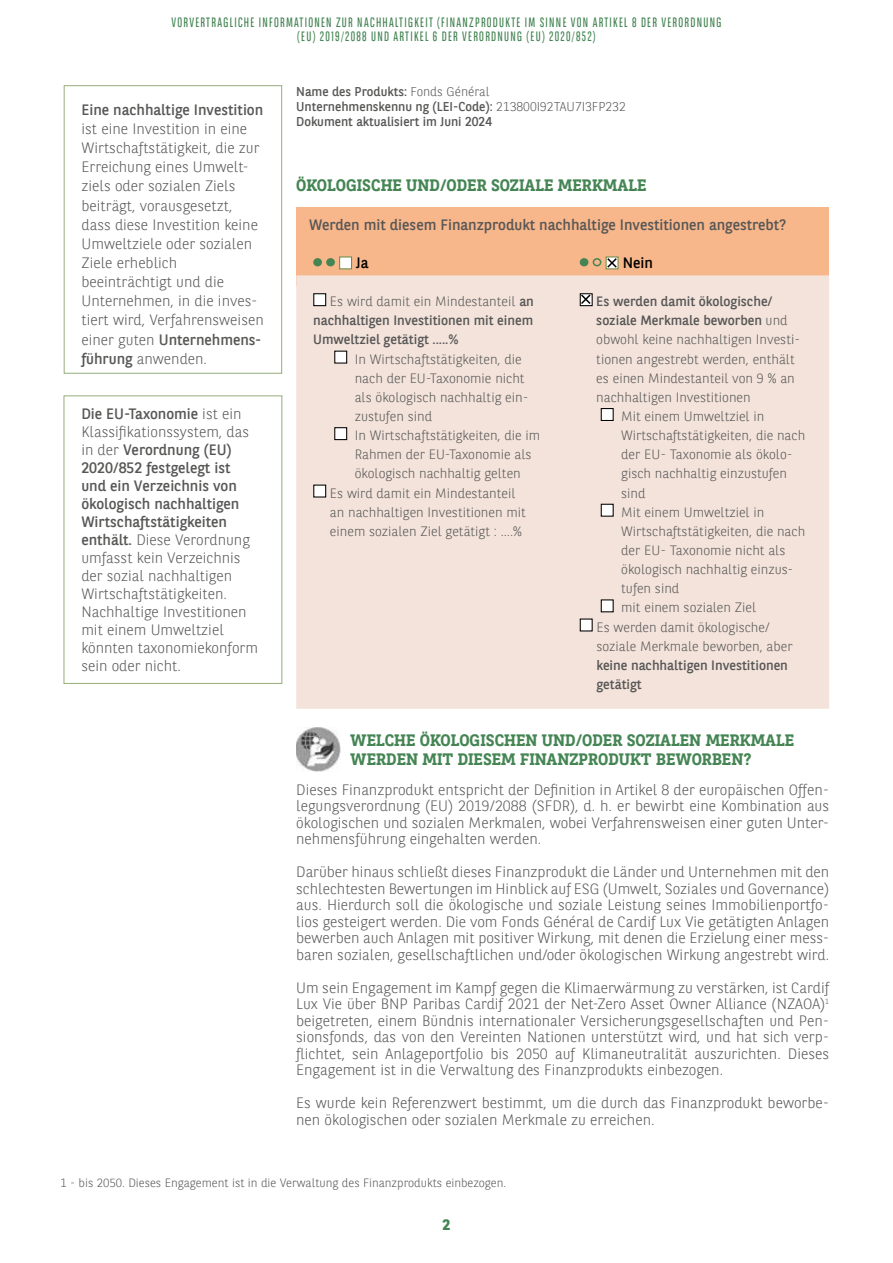
<style>
.page{position:relative;width:893px;height:1263px;background:#fff}
.page>*{position:absolute;margin:0;border:0;box-sizing:border-box;transform-origin:0 0}
.t1{font:700 16.5px/19.2px "BNPP Slab Serif";color:#458554}
.t2{font:300 15px/16.5px "BNPP Sans";color:#575756;text-align:justify}
.t3{font:15px "BNPP Sans";color:#575756}
.t4{font:15px "BNPP Sans";color:#000}
.t5{font:700 15px "BNPP Sans";color:#458554}
.t6{font:300 13.5px "BNPP Sans";color:#575756}
.t7{font:13.5px/19.2px "BNPP Sans";color:#575756;text-align:justify}
.t8{font:13.5px/13.5px "BNPP Sans Condensed";letter-spacing:.1em;color:#458554;text-align:center;scale:.95 1}
.t9{font:12.75px/15.3px "BNPP Sans";color:#575756}
.t10{font:300 12px "BNPP Sans";color:#575756}
.s1{font-weight:400}
.s2{font-weight:300}
</style>
<div class="page">
<div style="left:296px;top:207px;width:533px;height:79px;background:#f8b68b"></div>
<div style="left:296px;top:275px;width:533px;height:434px;background:#f3e3db"></div>
<div style="left:314px;top:259px;width:7px;height:7px;background:#458554;border-radius:50%"></div>
<div style="left:313px;top:258px;width:9px;height:8px;border:2px solid #458554;border-radius:50%"></div>
<div style="left:327px;top:259px;width:7px;height:7px;background:#458554;border-radius:50%"></div>
<div style="left:326px;top:258px;width:9px;height:8px;border:2px solid #458554;border-radius:50%"></div>
<div style="left:339px;top:256px;width:13px;height:13px;background:#fff;border:1px solid #6d8d47"></div>
<div style="left:580px;top:259px;width:8px;height:7px;background:#458554;border-radius:50%"></div>
<div style="left:580px;top:258px;width:8px;height:8px;border:2px solid #458554;border-radius:50%"></div>
<div style="left:593px;top:258px;width:8px;height:8px;border:2px solid #458554;border-radius:50%"></div>
<div style="left:606px;top:256px;width:12px;height:13px;background:#ab9f66"></div>
<div style="left:313px;top:293px;width:13px;height:13px;background:#fff;border:1px solid #000"></div>
<div style="left:334px;top:351px;width:13px;height:13px;background:#fff;border:1px solid #000"></div>
<div style="left:334px;top:427px;width:13px;height:13px;background:#fff;border:1px solid #000"></div>
<div style="left:313px;top:485px;width:13px;height:12px;background:#fff;border:1px solid #000"></div>
<svg style="left:592px;top:293px;width:1px;height:13px"></svg>
<div style="left:601px;top:408px;width:13px;height:13px;background:#fff;border:1px solid #000"></div>
<div style="left:601px;top:504px;width:13px;height:13px;background:#fff;border:1px solid #000"></div>
<svg style="left:601px;top:599px;width:13px;height:13px"></svg>
<div style="left:580px;top:618px;width:13px;height:13px;background:#fff;border:1px solid #000"></div>
<svg style="left:606px;top:257px;width:12px;height:12px"></svg>
<svg style="left:579px;top:293px;width:13px;height:13px"></svg>
<div style="left:64px;top:85px;width:218px;height:289px;border:1px solid #96ad7d"></div>
<div style="left:64px;top:395px;width:218px;height:289px;border:1px solid #96ad7d"></div>
<img style="left:296px;top:727px;width:44px;height:44px">
<p class="t8" style="left:171px;top:16px;width:580px">VORVERTRAGLICHE INFORMATIONEN ZUR NACHHALTIGKEIT (FINANZPRODUKTE IM SINNE VON ARTIKEL 8 DER VERORDNUNG (EU) 2019/2088 UND ARTIKEL 6 DER VERORDNUNG (EU) 2020/852)</p>
<p class="t3" style="left:82px;top:99px;width:183px">Eine nachhaltige Investition</p>
<p class="t2" style="left:82px;top:118px;width:184px;line-height:19.2px;text-align:left">ist eine Investition in eine<br>Wirtschaftstätigkeit, die zur<br>Erreichung eines Umwelt&shy;ziels oder sozialen Ziels beiträgt, vorausgesetzt, dass diese Investition keine<br>Umweltziele oder sozialen<br>Ziele erheblich beeinträchtigt und die<br>Unternehmen, in die inves&shy;tiert wird, Verfahrensweisen einer guten <span class="s1">Unternehmens&shy;führung</span> anwenden.</p>
<p class="t2" style="left:81px;top:404px;width:178px;line-height:18px;text-align:left"><span class="s1">Die EU-Taxonomie</span> ist ein<br>Klassifikationssystem, das in der <span class="s1">Verordnung (EU)<br>2020/852 festgelegt ist und ein Verzeichnis von ökologisch nachhaltigen<br>Wirtschaftstätigkeiten enthält.</span> Diese Verordnung umfasst kein Verzeichnis der sozial nachhaltigen<br>Wirtschaftstätigkeiten.<br>Nachhaltige Investitionen mit einem Umweltziel könnten taxonomiekonform sein oder nicht.</p>
<p class="t9" style="left:296px;top:83px;width:331px">Name des Produkts: <span class="s2">Fonds Général<br></span>Unternehmenskennu ng (LEI-Code): <span class="s2">213800I92TAU7I3FP232<br></span>Dokument aktualisiert im Juni 2024</p>
<p class="t1" style="left:296px;top:175px;width:352px">ÖKOLOGISCHE UND/ODER SOZIALE MERKMALE</p>
<p class="t3" style="left:309px;top:214px;width:479px">Werden mit diesem Finanzprodukt nachhaltige Investitionen angestrebt?</p>
<p class="t4" style="left:356px;top:252px;width:14px">Ja</p>
<p class="t4" style="left:623px;top:252px;width:32px">Nein</p>
<p class="t7" style="left:313px;top:291px;width:222px;text-indent:17px"><span class="s2">Es wird damit ein Mindestanteil</span> an nachhaltigen Investitionen mit einem Umweltziel getätigt .....%</p>
<p class="t6" style="left:355px;top:350px;width:168px">In Wirtschaftstätigkeiten, die</p>
<p class="t6" style="left:355px;top:369px;width:171px">nach der EU-Taxonomie nicht</p>
<p class="t6" style="left:355px;top:388px;width:175px">als ökologisch nachhaltig ein-</p>
<p class="t6" style="left:355px;top:407px;width:79px">zustufen sind</p>
<p class="t6" style="left:355px;top:426px;width:187px">In Wirtschaftstätigkeiten, die im</p>
<p class="t6" style="left:355px;top:445px;width:178px">Rahmen der EU-Taxonomie als</p>
<p class="t6" style="left:355px;top:464px;width:168px">ökologisch nachhaltig gelten</p>
<p class="t6" style="left:330px;top:484px;width:187px">Es wird damit ein Mindestanteil</p>
<p class="t6" style="left:330px;top:503px;width:197px">an nachhaltigen Investitionen mit</p>
<p class="t6" style="left:330px;top:522px;width:193px">einem sozialen Ziel getätigt : ….%</p>
<p class="t7" style="left:596px;top:291px;width:178px">Es werden damit ökologische/</p>
<p class="t7" style="left:596px;top:310px;width:193px">soziale Merkmale beworben <span class="s2">und</span></p>
<p class="t6" style="left:596px;top:330px;width:205px">obwohl keine nachhaltigen Investi-</p>
<p class="t6" style="left:596px;top:350px;width:200px">tionen angestrebt werden, enthält</p>
<p class="t6" style="left:596px;top:369px;width:200px">es einen Mindestanteil von 9 % an</p>
<p class="t6" style="left:596px;top:388px;width:156px">nachhaltigen Investitionen</p>
<p class="t6" style="left:621px;top:407px;width:145px">Mit einem Umweltziel in</p>
<p class="t6" style="left:621px;top:426px;width:185px">Wirtschaftstätigkeiten, die nach</p>
<p class="t6" style="left:621px;top:445px;width:173px">der EU- Taxonomie als ökolo-</p>
<p class="t6" style="left:621px;top:464px;width:167px">gisch nachhaltig einzustufen</p>
<p class="t6" style="left:621px;top:484px;width:26px">sind</p>
<p class="t6" style="left:621px;top:503px;width:145px">Mit einem Umweltziel in</p>
<p class="t6" style="left:621px;top:522px;width:185px">Wirtschaftstätigkeiten, die nach</p>
<p class="t6" style="left:621px;top:541px;width:166px">der EU- Taxonomie nicht als</p>
<p class="t6" style="left:621px;top:560px;width:173px">ökologisch nachhaltig einzus-</p>
<p class="t6" style="left:621px;top:579px;width:60px">tufen sind</p>
<p class="t6" style="left:621px;top:598px;width:136px">mit einem sozialen Ziel</p>
<p class="t6" style="left:596px;top:617px;width:175px">Es werden damit ökologische/</p>
<p class="t6" style="left:596px;top:637px;width:198px">soziale Merkmale beworben, aber</p>
<p class="t7" style="left:596px;top:655px;width:193px">keine nachhaltigen Investitionen getätigt</p>
<p class="t1" style="left:350px;top:730px;width:446px">WELCHE ÖKOLOGISCHEN UND/ODER SOZIALEN MERKMALE<br>WERDEN MIT DIESEM FINANZPRODUKT BEWORBEN?</p>
<p class="t2" style="left:296px;top:780px;width:534px">Dieses Finanzprodukt entspricht der Definition in Artikel 8 der europäischen Offen&shy;legungsverordnung (EU) 2019/2088 (SFDR), d. h. er bewirbt eine Kombination aus ökologischen und sozialen Merkmalen, wobei Verfahrensweisen einer guten Unter&shy;nehmensführung eingehalten werden.</p>
<p class="t2" style="left:296px;top:863px;width:534px">Darüber hinaus schließt dieses Finanzprodukt die Länder und Unternehmen mit den schlechtesten Bewertungen im Hinblick auf ESG (Umwelt, Soziales und Governance) aus. Hierdurch soll die ökologische und soziale Leistung seines Immobilienportfo&shy;lios gesteigert werden. Die vom Fonds Général de Cardif Lux Vie getätigten Anlagen bewerben auch Anlagen mit positiver Wirkung, mit denen die Erzielung einer mess&shy;baren sozialen, gesellschaftlichen und/oder ökologischen Wirkung angestrebt wird.</p>
<p class="t2" style="left:296px;top:978px;width:534px">Um sein Engagement im Kampf gegen die Klimaerwärmung zu verstärken, ist Cardif Lux Vie über BNP Paribas Cardif 2021 der Net-Zero Asset Owner Alliance (NZAOA)<sup>1 </sup>beigetreten, einem Bündnis internationaler Versicherungsgesellschaften und Pen&shy;sionsfonds, das von den Vereinten Nationen unterstützt wird, und hat sich verp&shy;flichtet, sein Anlageportfolio bis 2050 auf Klimaneutralität auszurichten. Dieses Engagement ist in die Verwaltung des Finanzprodukts einbezogen.</p>
<p class="t2" style="left:296px;top:1094px;width:534px">Es wurde kein Referenzwert bestimmt, um die durch das Finanzprodukt beworbe&shy;nen ökologischen oder sozialen Merkmale zu erreichen.</p>
<p class="t10" style="left:60px;top:1174px;width:447px">1 - bis 2050. Dieses Engagement ist in die Verwaltung des Finanzprodukts einbezogen.</p>
<p class="t5" style="left:442px;top:1215px;width:9px">2</p>
</div>
